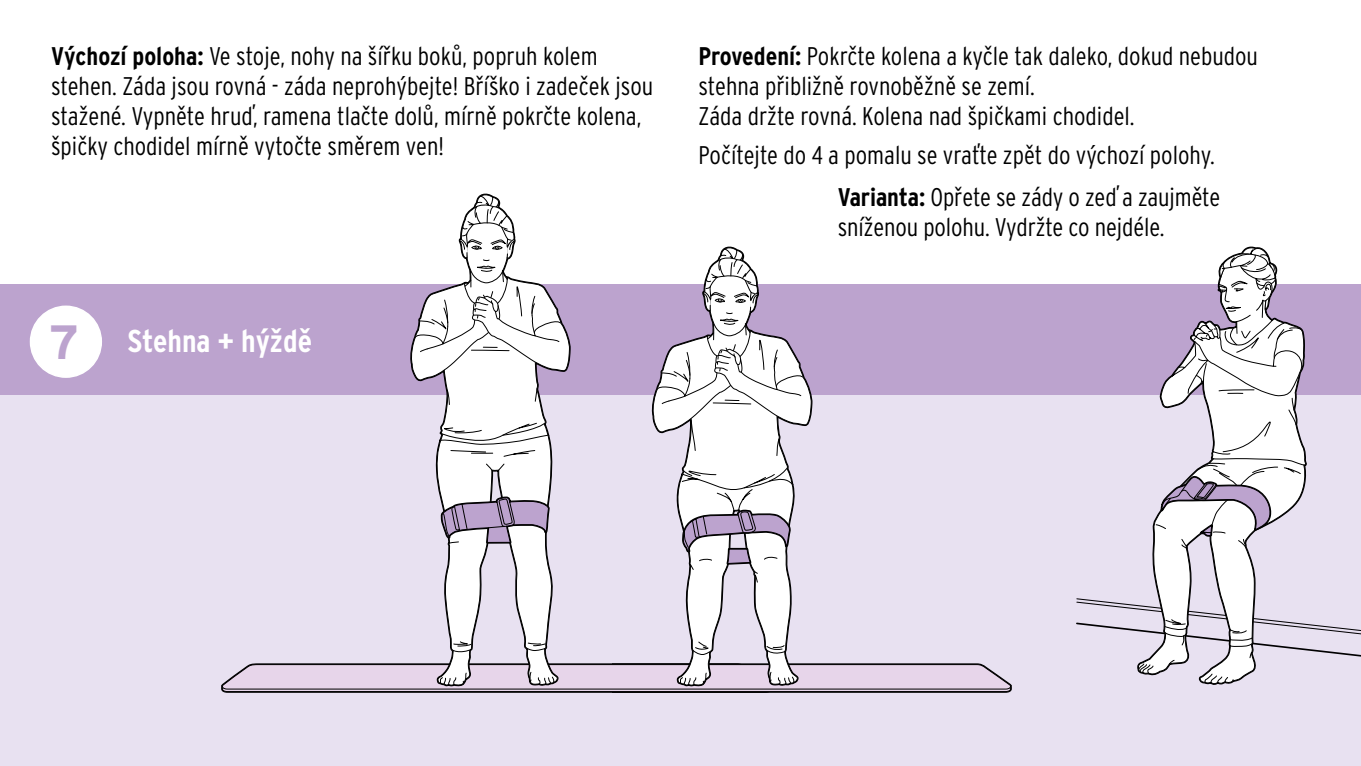
<style>
.page{position:relative;width:1361px;height:766px;background:#fff}
.page>*{position:absolute;margin:0;border:0;box-sizing:border-box;transform-origin:0 0}
.ID_M01_KREIS_SCHWARZ{font:700 48px "Interstate OT";color:#bca3ce}
.ID_ANREDE_GRUSS{font:700 condensed 31.5px "Interstate OT";color:#fff}
.ID_FLIESSTEXT{font:300 condensed 25.5px/30px "Interstate OT";color:#000}
.s1{font-weight:700}
</style>
<div class="page">
<div style="left:0;top:395px;width:1361px;height:370px;background:#e8e1f1"></div>
<div style="left:0;top:284px;width:1361px;height:111px;background:#bca3ce"></div>
<svg style="left:1076px;top:246px;width:285px;height:438px"></svg>
<div style="left:31px;top:306px;width:70px;height:71px;background:#fff;border-radius:50%"></div>
<div style="left:30px;top:305px;width:72px;height:73px;border:2px solid #fff;border-radius:50%"></div>
<svg style="left:221px;top:193px;width:791px;height:499px"></svg>
<p class="ID_FLIESSTEXT" style="left:51px;top:41px;width:604px"><span class="s1">Výchozí poloha:</span> Ve stoje, nohy na šířku boků, popruh kolem stehen. Záda jsou rovná - záda neprohýbejte! Bříško i zadeček jsou stažené. Vypněte hruď, ramena tlačte dolů, mírně pokrčte kolena, špičky chodidel mírně vytočte směrem ven!</p>
<p class="ID_FLIESSTEXT" style="left:698px;top:41px;width:561px"><span class="s1">Provedení:</span> Pokrčte kolena a kyčle tak daleko, dokud nebudou stehna přibližně rovnoběžně se zemí.<br>Záda držte rovná. Kolena nad špičkami chodidel.</p>
<p class="ID_FLIESSTEXT" style="left:698px;top:139px;width:518px">Počítejte do 4 a pomalu se vraťte zpět do výchozí polohy.</p>
<p class="ID_M01_KREIS_SCHWARZ" style="left:49px;top:312px;width:32px">7</p>
<p class="ID_ANREDE_GRUSS" style="left:128px;top:321px;width:186px">Stehna + hýždě</p>
<p class="ID_FLIESSTEXT" style="left:838px;top:182px;width:384px"><span class="s1">Varianta:</span> Opřete se zády o zeď a zaujměte sníženou polohu. Vydržte co nejdéle.</p>
</div>
